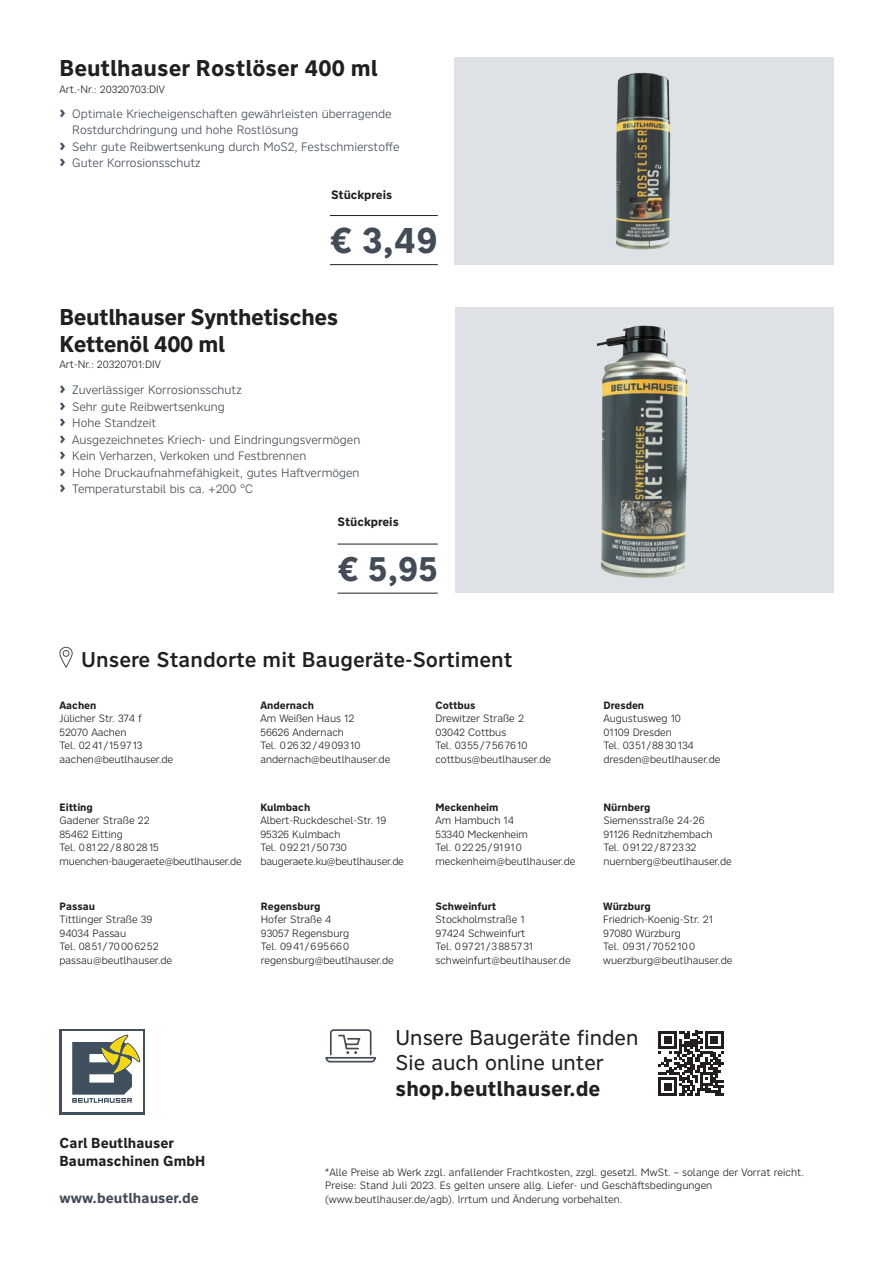
<style>
.page{position:relative;width:893px;height:1263px;background:#fff}
.page>*{position:absolute;margin:0;border:0;box-sizing:border-box;transform-origin:0 0}
.t1{font:700 36px "Nort";color:#434c56}
.t2{font:700 34.2px "Nort";color:#434c56}
.t3{font:700 22.5px/27px "Nort";letter-spacing:-.02em;color:#231f20}
.t4{font:700 22.5px "Nort";color:#231f20}
.t5{font:21px/25.2px "Nort";color:#231f20}
.t6{font:500 21px "Nort";color:#231f20}
.t7{font:700 21px "Nort";color:#231f20}
.t8{font:700 14.25px/18px "Nort";color:#231f20}
.t9{font:700 14.25px "Nort";color:#434c56}
.t10{font:300 12px/16.5px "Nort";color:#434c56}
.t11{font:700 12px "Nort";color:#231f20}
.t12{font:300 10.5px/13.5px "Nort";letter-spacing:-.005em;color:#231f20}
.t13{font:700 10.5px "Nort";letter-spacing:-.005em;color:#231f20}
.s1{font-weight:700;font-size:18px}
</style>
<div class="page">
<div style="left:454px;top:58px;width:379px;height:207px;background:#dee2e6"></div>
<div style="left:455px;top:307px;width:378px;height:286px;background:#dee2e6"></div>
<hr style="left:337px;top:593px;width:101px;height:1px;background:#231f20">
<hr style="left:337px;top:544px;width:101px;height:1px;background:#231f20">
<hr style="left:330px;top:264px;width:108px;height:1px;background:#231f20">
<hr style="left:330px;top:215px;width:108px;height:1px;background:#231f20">
<svg style="left:59px;top:646px;width:14px;height:22px"></svg>
<svg style="left:325px;top:1029px;width:52px;height:34px"></svg>
<svg style="left:658px;top:1031px;width:65px;height:65px"></svg>
<div style="left:60px;top:1029px;width:85px;height:85px;background:linear-gradient(to bottom,#fff,#fff)"></div>
<div style="left:62px;top:1031px;width:80px;height:81px;background:#fff"></div>
<svg style="left:72px;top:1034px;width:68px;height:69px"></svg>
<img style="left:615px;top:72px;width:56px;height:178px">
<img style="left:597px;top:325px;width:91px;height:253px">
<h3 class="t4" style="left:60px;top:53px;width:320px">Beutlhauser Rostlöser 400 ml</h3>
<p class="t12" style="left:60px;top:82px;width:107px">Art.-Nr.: 20320703:DIV</p>
<p class="t10" style="left:60px;top:105px;width:334px"><span class="s1">›</span> Optimale Kriecheigenschaften gewährleisten überragende</p>
<p class="t10" style="left:72px;top:121px;width:228px">Rostdurchdringung und hohe Rostlösung</p>
<p class="t10" style="left:60px;top:138px;width:341px"><span class="s1">›</span> Sehr gute Reibwertsenkung durch MoS2, Festschmierstoffe</p>
<p class="t10" style="left:60px;top:154px;width:143px"><span class="s1">›</span> Guter Korrosionsschutz</p>
<p class="t11" style="left:331px;top:186px;width:63px">Stückpreis</p>
<h1 class="t1" style="left:330px;top:216px;width:109px">€ 3,49</h1>
<h3 class="t3" style="left:60px;top:303px;width:280px">Beutlhauser Synthetisches<br>Kettenöl 400 ml</h3>
<p class="t12" style="left:60px;top:357px;width:103px">Art-Nr.: 20320701:DIV</p>
<p class="t10" style="left:60px;top:381px;width:302px"><span class="s1">›</span> Zuverlässiger Korrosionsschutz<br><span class="s1">›</span> Sehr gute Reibwertsenkung<br><span class="s1">›</span> Hohe Standzeit<br><span class="s1">›</span> Ausgezeichnetes Kriech- und Eindringungsvermögen <span class="s1">›</span> Kein Verharzen, Verkoken und Festbrennen<br><span class="s1">›</span> Hohe Druckaufnahmefähigkeit, gutes Haftvermögen <span class="s1">›</span> Temperaturstabil bis ca. +200 °C</p>
<p class="t11" style="left:337px;top:514px;width:63px">Stückpreis</p>
<h2 class="t2" style="left:337px;top:546px;width:102px">€ 5,95</h2>
<h3 class="t6" style="left:81px;top:645px;width:433px">Unsere Standorte mit Baugeräte-Sortiment</h3>
<p class="t13" style="left:60px;top:698px;width:38px">Aachen</p>
<p class="t12" style="left:60px;top:711px;width:115px">Jülicher Str. 374 f<br>52070 Aachen<br>Tel. 0241 / 159713 aachen@beutlhauser.de</p>
<p class="t13" style="left:60px;top:800px;width:35px">Eitting</p>
<p class="t12" style="left:60px;top:813px;width:184px">Gadener Straße 22<br>85462 Eitting<br>Tel. 08122/8802815 muenchen-baugeraete@beutlhauser.de</p>
<p class="t13" style="left:60px;top:899px;width:37px">Passau</p>
<p class="t12" style="left:60px;top:913px;width:114px">Tittlinger Straße 39<br>94034 Passau<br>Tel. 0851 /70006252 passau@beutlhauser.de</p>
<p class="t13" style="left:260px;top:698px;width:55px">Andernach</p>
<p class="t12" style="left:260px;top:711px;width:131px">Am Weißen Haus 12<br>56626 Andernach<br>Tel. 02632/4909310 andernach@beutlhauser.de</p>
<p class="t13" style="left:260px;top:800px;width:51px">Kulmbach</p>
<p class="t12" style="left:260px;top:813px;width:145px">Albert-Ruckdeschel-Str. 19<br>95326 Kulmbach<br>Tel. 09221 /50730 baugeraete.ku@beutlhauser.de</p>
<p class="t13" style="left:261px;top:899px;width:61px">Regensburg</p>
<p class="t12" style="left:261px;top:912px;width:134px">Hofer Straße 4<br>93057 Regensburg<br>Tel. 0941 /695660 regensburg@beutlhauser.de</p>
<p class="t13" style="left:435px;top:698px;width:42px">Cottbus</p>
<p class="t12" style="left:435px;top:711px;width:117px">Drewitzer Straße 2<br>03042 Cottbus<br>Tel. 0355/7567610 cottbus@beutlhauser.de</p>
<p class="t13" style="left:435px;top:800px;width:65px">Meckenheim</p>
<p class="t12" style="left:435px;top:813px;width:142px">Am Hambuch 14<br>53340 Meckenheim<br>Tel. 02225/91910 meckenheim@beutlhauser.de</p>
<p class="t13" style="left:436px;top:899px;width:62px">Schweinfurt</p>
<p class="t12" style="left:436px;top:913px;width:137px">Stockholmstraße 1<br>97424 Schweinfurt<br>Tel. 09721 /3885731 schweinfurt@beutlhauser.de</p>
<p class="t13" style="left:603px;top:698px;width:42px">Dresden</p>
<p class="t12" style="left:603px;top:711px;width:119px">Augustusweg 10<br>01109 Dresden<br>Tel. 0351 /8830134 dresden@beutlhauser.de</p>
<p class="t13" style="left:603px;top:800px;width:48px">Nürnberg</p>
<p class="t12" style="left:603px;top:813px;width:130px">Siemensstraße 24-26<br>91126 Rednitzhembach<br>Tel. 09122/872332 nuernberg@beutlhauser.de</p>
<p class="t13" style="left:603px;top:899px;width:49px">Würzburg</p>
<p class="t12" style="left:603px;top:912px;width:131px">Friedrich-Koenig-Str. 21<br>97080 Würzburg<br>Tel. 0931 /7052100 wuerzburg@beutlhauser.de</p>
<h3 class="t8" style="left:60px;top:1133px;width:147px">Carl Beutlhauser<br>Baumaschinen GmbH</h3>
<h3 class="t9" style="left:60px;top:1189px;width:141px">www.beutlhauser.de</h3>
<h3 class="t5" style="left:396px;top:1024px;width:244px">Unsere Baugeräte finden<br>Sie auch online unter</h3>
<h3 class="t7" style="left:396px;top:1074px;width:206px">shop.beutlhauser.de</h3>
<p class="t12" style="left:325px;top:1165px;width:480px">*Alle Preise ab Werk zzgl. anfallender Frachtkosten, zzgl. gesetzl. MwSt. – solange der Vorrat reicht.<br>Preise: Stand Juli 2023. Es gelten unsere allg. Liefer- und Geschäftsbedingungen (www.beutlhauser.de/agb). Irrtum und Änderung vorbehalten.</p>
</div>
